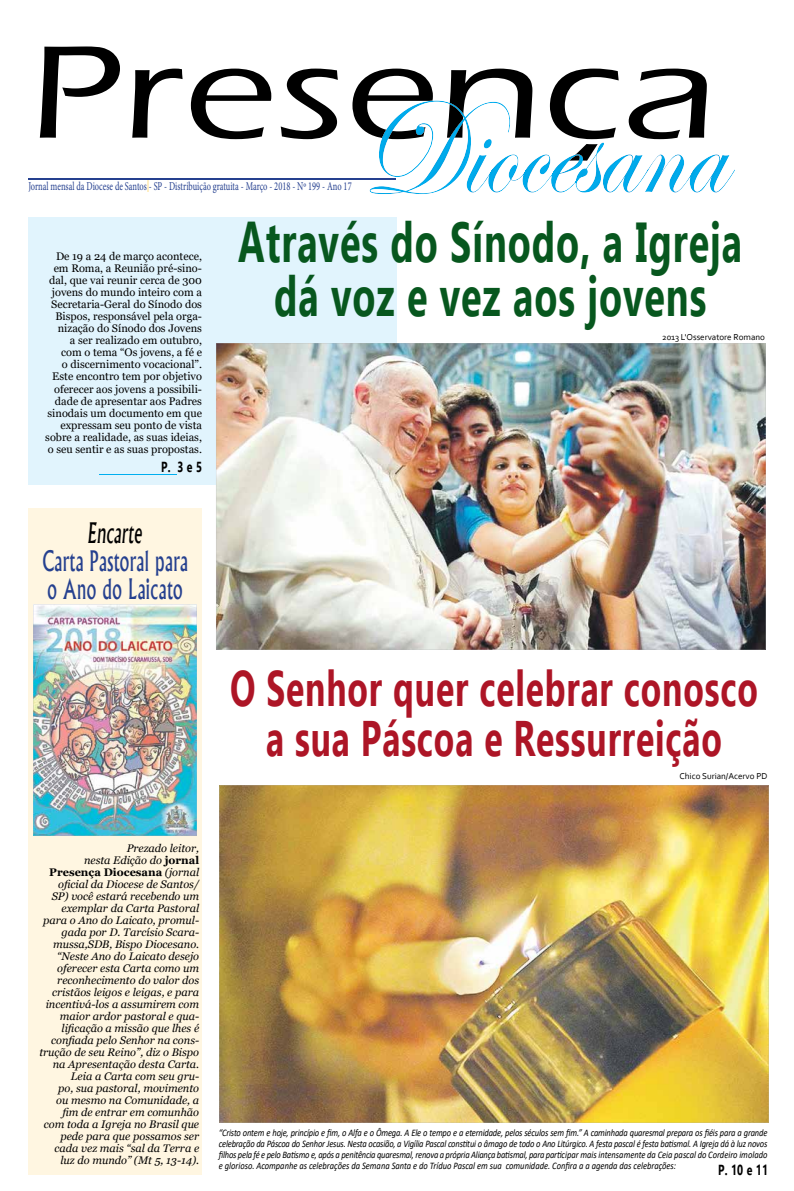
<style>
.page{position:relative;width:794px;height:1191px;background:#fff}
.page>*{position:absolute;margin:0;border:0;box-sizing:border-box;transform-origin:0 0}
.t1{font:500 136.6px "Eras ITC";color:#000;scale:1.27 1}
.t2{font:700 56.2px/54px "Ebrima";letter-spacing:.025em;color:#07571e;text-align:center;scale:.67 1}
.t3{font:700 49.9px/50px "Ebrima";letter-spacing:.025em;color:#ad1526;text-align:center;scale:.67 1}
.t4{font:500 27px/28px "Albertus";letter-spacing:.025em;color:#25408f;scale:.63 1}
.t5{font:italic 500 27px "Albertus";letter-spacing:.025em;color:#000;scale:.63 1}
.t6{font:700 14.6px "Ebrima";color:#000;scale:.72 1}
.t7{font:12px "Minion Pro";color:#25408f;scale:.7 1}
.t8{font:italic 11px/12px "Georgia";color:#000;text-align:right}
.t9{font:11px/12px "Georgia";color:#000;text-align:right}
.t10{font:italic 10px/11px "Calibri";color:#000;text-align:justify;scale:.85 1}
.t11{font:9px "Corbel";color:#000}
.s1{font-weight:700;font-style:normal}
</style>
<div class="page">
<hr style="left:28px;top:178px;width:217px;height:1px;background:#25408f">
<hr style="left:28px;top:179px;width:217px;height:1px;background:#25408f">
<svg style="left:147px;top:180px;width:2px;height:11px"></svg>
<img style="left:369px;top:154px;width:366px;height:40px">
<img style="left:369px;top:100px;width:338px;height:61px">
<div style="left:28px;top:217px;width:369px;height:268px;background:#e1f4fd"></div>
<hr style="left:246px;top:178px;width:150px;height:1px;background:#25408f">
<hr style="left:246px;top:179px;width:150px;height:1px;background:#25408f">
<hr style="left:99px;top:474px;width:77px;height:1px;background:#00aeef">
<div style="left:28px;top:508px;width:174px;height:667px;background:#fff6e1"></div>
<img style="left:219px;top:785px;width:550px;height:337px">
<img style="left:216px;top:343px;width:549px;height:306px">
<img style="left:34px;top:604px;width:163px;height:232px">
<h1 class="t1" style="left:28px;top:16px;width:544px">Presença</h1>
<p class="t7" style="left:28px;top:178px;width:463px">Jornal mensal da Diocese de Santos - SP - Distribuição gratuita - Março - 2018 - Nº 199 - Ano 17</p>
<p class="t9" style="left:45px;top:251px;width:158px">De 19 a 24 de março acontece, em Roma, a Reunião pré-sino&shy;dal, que vai reunir cerca de 300 jovens do mundo inteiro com a<br>Secretaria-Geral do Sínodo dos<br>Bispos, responsável pela orga&shy;nização do Sínodo dos Jovens<br>a ser realizado em outubro,<br>com o tema “Os jovens, a fé e<br>o discernimento vocacional”.<br>Este encontro tem por objetivo oferecer aos jovens a possibili&shy;dade de apresentar aos Padres sinodais um documento em que expressam seu ponto de vista sobre a realidade, as suas ideias, o seu sentir e as suas propostas.</p>
<h3 class="t6" style="left:161px;top:456px;width:58px">P. 3 e 5</h3>
<h3 class="t5" style="left:88px;top:516px;width:88px">Encarte</h3>
<h3 class="t4" style="left:42px;top:547px;width:232px">Carta Pastoral para o Ano do Laicato</h3>
<h2 class="t2" style="left:238px;top:213px;width:754px">Através do Sínodo, a Igreja dá voz e vez aos jovens</h2>
<p class="t11" style="left:662px;top:331px;width:104px">2013 L'Osservatore Romano</p>
<h3 class="t3" style="left:230px;top:661px;width:789px">O Senhor quer celebrar conosco a sua Páscoa e Ressurreição</h3>
<p class="t11" style="left:679px;top:771px;width:89px">Chico Surian/Acervo PD</p>
<p class="t8" style="left:39px;top:842px;width:161px">Prezado leitor,<br>nesta Edição do <span class="s1">jornal<br>Presença Diocesana</span> (jornal oficial da Diocese de Santos/<br>SP) você estará recebendo um exemplar da Carta Pastoral para o Ano do Laicato, promul&shy;gada por D. Tarcísio Scara&shy;mussa,SDB, Bispo Diocesano. “Neste Ano do Laicato desejo oferecer esta Carta como um reconhecimento do valor dos cristãos leigos e leigas, e para incentivá-los a assumirem com maior ardor pastoral e qua&shy;lificação a missão que lhes é confiada pelo Senhor na cons&shy;trução de seu Reino”, diz o Bispo na Apresentação desta Carta.<br>Leia a Carta com seu gru-<br>po, sua pastoral, movimento<br>ou mesmo na Comunidade, a fim de entrar em comunhão com toda a Igreja no Brasil que pede para que possamos ser cada vez mais “sal da Terra e luz do mundo” (Mt 5, 13-14).</p>
<p class="t10" style="left:219px;top:1126px;width:647px">“Cristo ontem e hoje, princípio e fim, o Alfa e o Ômega. A Ele o tempo e a eternidade, pelos séculos sem fim.” A caminhada quaresmal prepara os fiéis para a grande celebração da Páscoa do Senhor Jesus. Nesta ocasião, a Vigília Pascal constitui o âmago de todo o Ano Litúrgico. A festa pascal é festa batismal. A Igreja dá à luz novos filhos pela fé e pelo Batismo e, após a penitência quaresmal, renova a própria Aliança batismal, para participar mais intensamente da Ceia pascal do Cordeiro imolado e glorioso. Acompanhe as celebrações da Semana Santa e do Tríduo Pascal em sua comunidade. Confira a a agenda das celebrações:</p>
<h3 class="t6" style="left:718px;top:1158px;width:71px">P. 10 e 11</h3>
</div>
